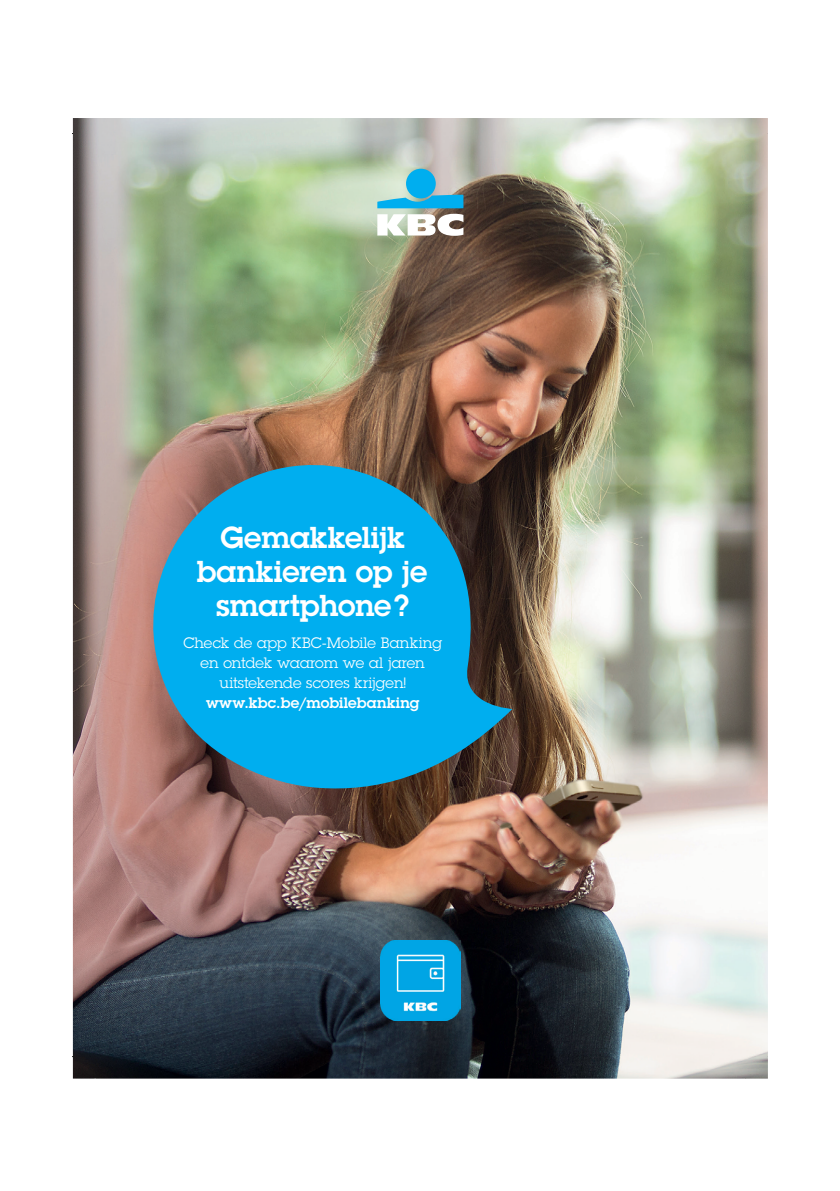
<style>
.page{position:relative;width:840px;height:1191px;background:#fff}
.page>*{position:absolute;margin:0;border:0;box-sizing:border-box;transform-origin:0 0}
.t1{font:600 29.6px/34px "Lubalin Graph Std";color:#fff;text-align:center}
.t2{font:14.8px/19.8px "Lubalin Graph Std";color:#fff;text-align:center}
.t3{font:600 14.8px "Lubalin Graph Std";letter-spacing:.01em;color:#fff}
</style>
<div class="page">
<img style="left:73px;top:118px;width:694px;height:960px">
<img style="left:380px;top:940px;width:80px;height:80px">
<svg style="left:153px;top:465px;width:359px;height:323px;fill:#00aeef"></svg>
<div style="left:406px;top:169px;width:29px;height:29px;background:#00aeef;border-radius:50%"></div>
<svg style="left:377px;top:195px;width:86px;height:13px"></svg>
<svg style="left:377px;top:214px;width:86px;height:22px"></svg>
<h1 class="t1" style="left:197px;top:520px;width:232px">Gemakkelijk bankieren op je smartphone?</h1>
<p class="t2" style="left:183px;top:633px;width:260px">Check de app KBC-Mobile Banking en ontdek waarom we al jaren uitstekende scores krijgen!</p>
<p class="t3" style="left:206px;top:692px;width:215px">www.kbc.be/mobilebanking</p>
</div>
